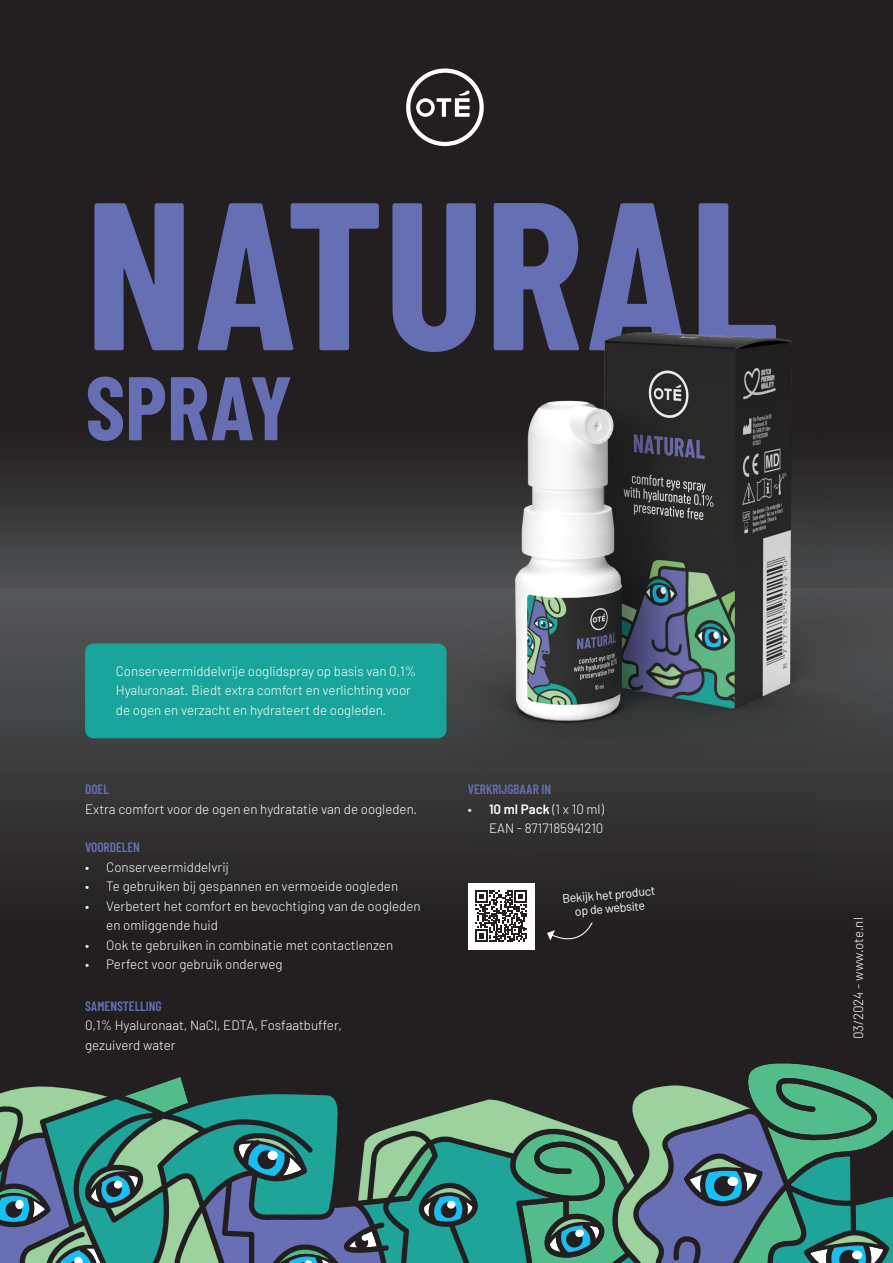
<style>
.page{position:relative;width:893px;height:1263px;background:#231f20}
.page>*{position:absolute;margin:0;border:0;box-sizing:border-box;transform-origin:0 0}
.t1{font:700 210px "Barlow Condensed";color:#676fb4}
.t2{font:700 90px "Barlow Condensed";color:#676fb4}
.t3{font:300 13.5px/19.5px "Barlow";color:#fff}
.t4{font:600 13.5px "Barlow Condensed";color:#676fb4}
.t5{font:12.3px "Barlow";color:#fff}
.s1{font-weight:600}
</style>
<div class="page">
<svg style="left:0;top:1063px;width:893px;height:200px"></svg>
<div style="left:6px;top:1201px;width:16px;height:17px;background:#231f20;border-radius:50%"></div>
<div style="left:15px;top:1200px;width:9px;height:9px;background:#fff;border-radius:50%"></div>
<img style="left:0;top:68px;width:893px;height:882px">
<div style="left:85px;top:643px;width:361px;height:95px;background:#19a49c;border-radius:9px"></div>
<div style="left:468px;top:883px;width:66px;height:66px;background:#fff"></div>
<svg style="left:475px;top:890px;width:52px;height:52px"></svg>
<svg style="left:547px;top:921px;width:46px;height:27px"></svg>
<p class="t1" style="left:85px;top:144px;width:695px">NATURAL</p>
<p class="t2" style="left:85px;top:352px;width:209px">SPRAY</p>
<p class="t3" style="left:116px;top:661px;width:302px">Conserveermiddelvrije ooglidspray op basis van 0,1%<br>Hyaluronaat. Biedt extra comfort en verlichting voor de ogen en verzacht en hydrateert de oogleden.</p>
<p class="t4" style="left:85px;top:781px;width:25px">DOEL</p>
<p class="t3" style="left:85px;top:798px;width:334px">Extra comfort voor de ogen en hydratatie van de oogleden.</p>
<p class="t4" style="left:85px;top:839px;width:56px">VOORDELEN</p>
<p class="t3" style="left:85px;top:857px;width:145px">• Conserveermiddelvrij</p>
<p class="t3" style="left:85px;top:876px;width:315px">• Te gebruiken bij gespannen en vermoeide oogleden</p>
<p class="t3" style="left:85px;top:896px;width:337px">• Verbetert het comfort en bevochtiging van de oogleden</p>
<p class="t3" style="left:106px;top:915px;width:113px">en omliggende huid</p>
<p class="t3" style="left:85px;top:935px;width:310px">• Ook te gebruiken in combinatie met contactlenzen</p>
<p class="t3" style="left:85px;top:954px;width:199px">• Perfect voor gebruik onderweg</p>
<p class="t4" style="left:85px;top:997px;width:78px">SAMENSTELLING</p>
<p class="t3" style="left:85px;top:1015px;width:258px">0,1% Hyaluronaat, NaCl, EDTA, Fosfaatbuffer,</p>
<p class="t3" style="left:85px;top:1035px;width:92px">gezuiverd water</p>
<p class="t4" style="left:468px;top:781px;width:85px">VERKRIJGBAAR IN</p>
<p class="t3" style="left:468px;top:798px;width:138px">• <span class="s1">10 ml Pack</span> (1 x 10 ml)</p>
<p class="t3" style="left:489px;top:818px;width:116px">EAN - 8717185941210</p>
<p class="t5" style="left:562px;top:891px;width:95px;rotate:-5deg">Bekijk het product</p>
<p class="t5" style="left:574px;top:904px;width:72px;rotate:-5deg">op de website</p>
<p class="t3" style="left:848px;top:1039px;width:123px;rotate:-90deg">03/2024 - www.ote.nl</p>
</div>
